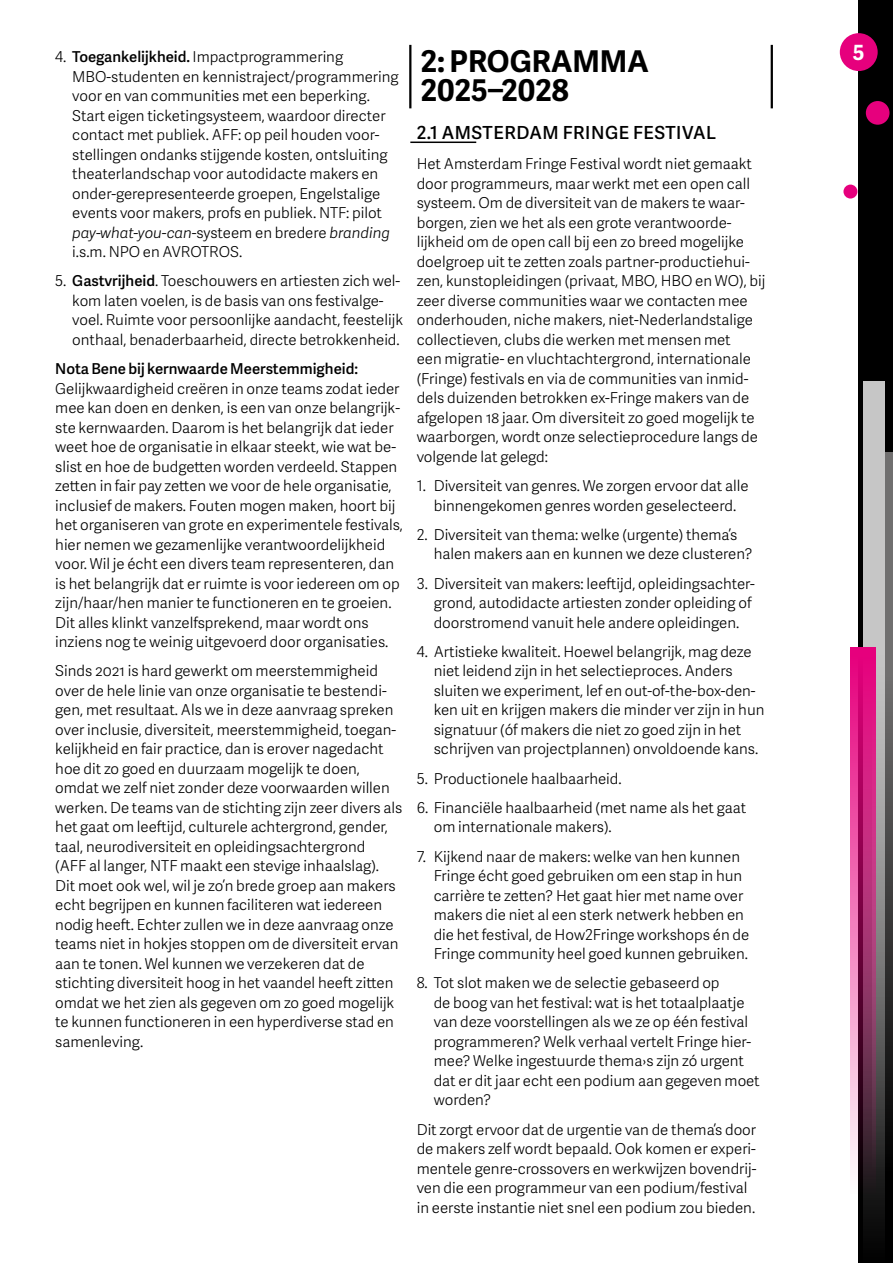
<style>
.page{position:relative;width:893px;height:1263px;background:#fff}
.page>*{position:absolute;margin:0;border:0;box-sizing:border-box;transform-origin:0 0}
.t1{font:700 30px/29.2px "Adelle Sans";color:#000}
.t2{font:700 21px "Adelle Sans";color:#fff}
.t3{font:18px "Adelle Sans Sb";letter-spacing:.03em;color:#000}
.t4{font:15px/19.5px "Adelle Sans Lt";color:#000}
.t5{font:15px "Adelle Sans Sb";color:#000}
.s1{font-family:"Adelle Sans Sb"}
.s2{font-style:italic}
</style>
<div class="page">
<hr style="left:409px;top:45px;width:2px;height:63px;background:#000">
<hr style="left:771px;top:45px;width:2px;height:63px;background:#000">
<hr style="left:410px;top:142px;width:66px;height:1px;background:#000">
<div style="left:859px;top:0;width:34px;height:1263px;background:#000"></div>
<svg style="left:884px;top:452px;width:9px;height:722px;background:#515050"></svg>
<svg style="left:863px;top:381px;width:21px;height:850px;background:#9b9b9b"></svg>
<svg style="left:850px;top:647px;width:26px;height:546px;background:#b03a7a"></svg>
<div style="left:840px;top:33px;width:38px;height:38px;background:#e6007d;border-radius:50%"></div>
<div style="left:866px;top:101px;width:23px;height:24px;background:#e6007d;border-radius:50%"></div>
<div style="left:843px;top:185px;width:14px;height:14px;background:#e6007d;border-radius:50%"></div>
<p class="t4" style="left:72px;top:46px;width:328px;text-indent:-17px">4. <span class="s1">Toegankelijkheid.</span> Impactprogrammering MBO-studenten en kennistraject/programmering voor en van communities met een beperking.<br>Start eigen ticketingsysteem, waardoor directer contact met publiek. AFF: op peil houden voor&shy;stellingen ondanks stijgende kosten, ontsluiting theaterlandschap voor autodidacte makers en onder-gerepresenteerde groepen, Engelstalige events voor makers, profs en publiek. NTF: pilot <span class="s2">pay-what-you-can-</span>systeem en bredere <span class="s2">branding </span>i.s.m. NPO en AVROTROS.</p>
<p class="t4" style="left:72px;top:271px;width:332px;text-indent:-17px">5. <span class="s1">Gastvrijheid</span>. Toeschouwers en artiesten zich wel&shy;kom laten voelen, is de basis van ons festivalge&shy;voel. Ruimte voor persoonlijke aandacht, feestelijk onthaal, benaderbaarheid, directe betrokkenheid.</p>
<p class="t5" style="left:55px;top:358px;width:304px">Nota Bene bij kernwaarde Meerstemmigheid:</p>
<p class="t4" style="left:55px;top:378px;width:349px">Gelijkwaardigheid creëren in onze teams zodat ieder mee kan doen en denken, is een van onze belangrijk&shy;ste kernwaarden. Daarom is het belangrijk dat ieder weet hoe de organisatie in elkaar steekt, wie wat be&shy;slist en hoe de budgetten worden verdeeld. Stappen zetten in fair pay zetten we voor de hele organisatie, inclusief de makers. Fouten mogen maken, hoort bij het organiseren van grote en experimentele festivals, hier nemen we gezamenlijke verantwoordelijkheid voor. Wil je écht een divers team representeren, dan is het belangrijk dat er ruimte is voor iedereen om op zijn/haar/hen manier te functioneren en te groeien.<br>Dit alles klinkt vanzelfsprekend, maar wordt ons inziens nog te weinig uitgevoerd door organisaties.</p>
<p class="t4" style="left:55px;top:661px;width:349px">Sinds 2021 is hard gewerkt om meerstemmigheid over de hele linie van onze organisatie te bestendi&shy;gen, met resultaat. Als we in deze aanvraag spreken over inclusie, diversiteit, meerstemmigheid, toegan&shy;kelijkheid en fair practice, dan is erover nagedacht hoe dit zo goed en duurzaam mogelijk te doen, omdat we zelf niet zonder deze voorwaarden willen werken. De teams van de stichting zijn zeer divers als het gaat om leeftijd, culturele achtergrond, gender, taal, neurodiversiteit en opleidingsachtergrond<br>(AFF al langer, NTF maakt een stevige inhaalslag).<br>Dit moet ook wel, wil je zo’n brede groep aan makers echt begrijpen en kunnen faciliteren wat iedereen nodig heeft. Echter zullen we in deze aanvraag onze teams niet in hokjes stoppen om de diversiteit ervan aan te tonen. Wel kunnen we verzekeren dat de stichting diversiteit hoog in het vaandel heeft zitten omdat we het zien als gegeven om zo goed mogelijk te kunnen functioneren in een hyperdiverse stad en samenleving.</p>
<h1 class="t1" style="left:421px;top:45px;width:229px">2: PROGRAMMA<br>2025–2028</h1>
<p class="t3" style="left:417px;top:119px;width:301px">2.1 AMSTERDAM FRINGE FESTIVAL</p>
<p class="t4" style="left:417px;top:154px;width:350px">Het Amsterdam Fringe Festival wordt niet gemaakt door programmeurs, maar werkt met een open call systeem. Om de diversiteit van de makers te waar&shy;borgen, zien we het als een grote verantwoorde&shy;lijkheid om de open call bij een zo breed mogelijke doelgroep uit te zetten zoals partner-productiehui&shy;zen, kunstopleidingen (privaat, MBO, HBO en WO), bij zeer diverse communities waar we contacten mee onderhouden, niche makers, niet-Nederlandstalige collectieven, clubs die werken met mensen met<br>een migratie- en vluchtachtergrond, internationale (Fringe) festivals en via de communities van inmid&shy;dels duizenden betrokken ex-Fringe makers van de afgelopen 18 jaar. Om diversiteit zo goed mogelijk te waarborgen, wordt onze selectieprocedure langs de volgende lat gelegd:</p>
<p class="t4" style="left:417px;top:475px;width:333px;text-align:center">1. Diversiteit van genres. We zorgen ervoor dat alle binnengekomen genres worden geselecteerd.</p>
<p class="t4" style="left:434px;top:524px;width:320px;text-indent:-17px">2. Diversiteit van thema: welke (urgente) thema’s halen makers aan en kunnen we deze clusteren?</p>
<p class="t4" style="left:434px;top:573px;width:323px;text-indent:-17px">3. Diversiteit van makers: leeftijd, opleidingsachter&shy;grond, autodidacte artiesten zonder opleiding of doorstromend vanuit hele andere opleidingen.</p>
<p class="t4" style="left:434px;top:641px;width:332px;text-indent:-17px">4. Artistieke kwaliteit. Hoewel belangrijk, mag deze niet leidend zijn in het selectieproces. Anders sluiten we experiment, lef en out-of-the-box-den&shy;ken uit en krijgen makers die minder ver zijn in hun signatuur (óf makers die niet zo goed zijn in het schrijven van projectplannen) onvoldoende kans.</p>
<p class="t4" style="left:417px;top:768px;width:207px">5. Productionele haalbaarheid.</p>
<p class="t4" style="left:434px;top:797px;width:314px;text-indent:-17px">6. Financiële haalbaarheid (met name als het gaat om internationale makers).</p>
<p class="t4" style="left:434px;top:846px;width:317px;text-indent:-17px">7. Kijkend naar de makers: welke van hen kunnen Fringe écht goed gebruiken om een stap in hun carrière te zetten? Het gaat hier met name over makers die niet al een sterk netwerk hebben en die het festival, de How2Fringe workshops én de Fringe community heel goed kunnen gebruiken.</p>
<p class="t4" style="left:434px;top:973px;width:328px;text-indent:-17px">8. Tot slot maken we de selectie gebaseerd op<br>de boog van het festival: wat is het totaalplaatje van deze voorstellingen als we ze op één festival programmeren? Welk verhaal vertelt Fringe hier&shy;mee? Welke ingestuurde thema›s zijn zó urgent dat er dit jaar echt een podium aan gegeven moet worden?</p>
<p class="t4" style="left:417px;top:1119px;width:341px">Dit zorgt ervoor dat de urgentie van de thema’s door de makers zelf wordt bepaald. Ook komen er experi&shy;mentele genre-crossovers en werkwijzen bovendrij&shy;ven die een programmeur van een podium/festival in eerste instantie niet snel een podium zou bieden.</p>
<h2 class="t2" style="left:853px;top:37px;width:13px">5</h2>
</div>
